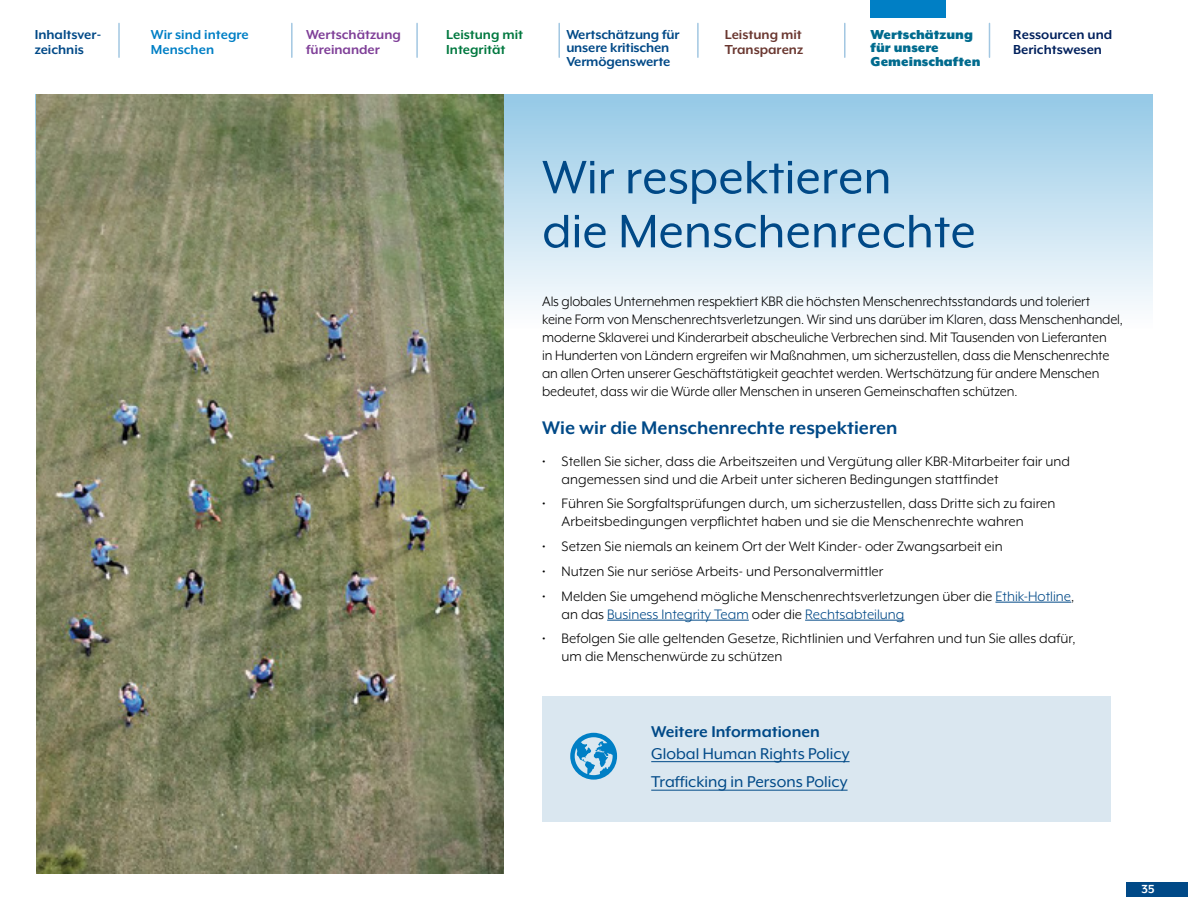
<style>
.page{position:relative;width:1188px;height:918px;background:#fff}
.page>*{position:absolute;margin:0;border:0;box-sizing:border-box;transform-origin:0 0}
.t1{font:54px/54px "Mr Eaves XL Mod OT";color:#004987}
.t2{font:700 21px "Mr Eaves XL Mod OT";color:#004987}
.t3{font:18px/28.5px "Mr Eaves XL Mod OT";color:#004987}
.t4{font:700 18px "Mr Eaves XL Mod OT";color:#004987}
.t5{font:15.75px/18px "Mr Eaves XL Mod OT";color:#000}
.t6{font:700 15px/13.5px "Mr Eaves XL Mod OT";letter-spacing:-.01em;color:#004987}
.t7{font:900 15px/13.5px "Mr Eaves XL Mod OT";color:#006b8e}
.t8{font:700 15px/15px "Mr Eaves XL Mod OT";color:#00205c}
.t9{font:700 15px/13.5px "Mr Eaves XL Mod OT";color:#006b8e}
.t10{font:700 15px/15px "Mr Eaves XL Mod OT";color:#7f3f98}
.t11{font:700 15px/15px "Mr Eaves XL Mod OT";color:#007fc5}
.t12{font:700 15px/15px "Mr Eaves XL Mod OT";color:#6a3730}
.t13{font:700 15px/15px "Mr Eaves XL Mod OT";color:#00783f}
.t14{font:700 13.5px "Mr Eaves XL Mod OT";color:#fff}
.s1{color:#004987}
</style>
<div class="page">
<hr style="left:118px;top:23px;width:2px;height:34px;background:#a2c7e2">
<hr style="left:291px;top:23px;width:2px;height:34px;background:#a2c7e2">
<hr style="left:416px;top:23px;width:2px;height:34px;background:#a2c7e2">
<hr style="left:558px;top:23px;width:2px;height:34px;background:#a2c7e2">
<hr style="left:697px;top:23px;width:2px;height:34px;background:#a2c7e2">
<hr style="left:844px;top:23px;width:2px;height:34px;background:#a2c7e2">
<hr style="left:989px;top:23px;width:1px;height:34px;background:#a2c7e2">
<svg style="left:35px;top:94px;width:1117px;height:354px"></svg>
<div style="left:870px;top:0;width:76px;height:17px;background:#007fc5"></div>
<hr style="left:995px;top:602px;width:76px;height:1px;background:#004987">
<hr style="left:607px;top:620px;width:142px;height:1px;background:#004987">
<hr style="left:805px;top:620px;width:99px;height:1px;background:#004987">
<img style="left:37px;top:94px;width:466px;height:780px">
<div style="left:542px;top:696px;width:568px;height:125px;background:#dae7f0"></div>
<hr style="left:651px;top:761px;width:199px;height:1px;background:#004987">
<hr style="left:651px;top:790px;width:197px;height:1px;background:#004987">
<svg style="left:570px;top:733px;width:47px;height:47px"></svg>
<div style="left:1126px;top:882px;width:62px;height:14px;background:#004987"></div>
<p class="t6" style="left:35px;top:27px;width:68px;line-height:15px">Inhaltsver&shy;zeichnis</p>
<p class="t11" style="left:151px;top:27px;width:99px">Wir sind integre<br>Menschen</p>
<p class="t10" style="left:306px;top:27px;width:96px">Wertschätzung füreinander</p>
<p class="t13" style="left:446px;top:27px;width:78px">Leistung mit<br>Integrität</p>
<p class="t6" style="left:566px;top:28px;width:115px">Wertschätzung für unsere kritischen<br>Vermögenswerte</p>
<p class="t12" style="left:725px;top:27px;width:80px">Leistung mit<br>Transparenz</p>
<p class="t9" style="left:891px;top:28px;width:76px">tschätzung unsere</p>
<p class="t7" style="left:871px;top:28px;width:111px">Wertschätzung für unsere<br>Gemeinschaften</p>
<p class="t9" style="left:911px;top:55px;width:64px">nschaften</p>
<p class="t8" style="left:1013px;top:27px;width:101px">Ressourcen und<br>Berichtswesen</p>
<h1 class="t1" style="left:542px;top:150px;width:435px">Wir respektieren<br>die Menschenrechte</h1>
<p class="t5" style="left:542px;top:292px;width:582px">Als globales Unternehmen respektiert KBR die höchsten Menschenrechtsstandards und toleriert keine Form von Menschenrechtsverletzungen. Wir sind uns darüber im Klaren, dass Menschenhandel, moderne Sklaverei und Kinderarbeit abscheuliche Verbrechen sind. Mit Tausenden von Lieferanten<br>in Hunderten von Ländern ergreifen wir Maßnahmen, um sicherzustellen, dass die Menschenrechte an allen Orten unserer Geschäftstätigkeit geachtet werden. Wertschätzung für andere Menschen bedeutet, dass wir die Würde aller Menschen in unseren Gemeinschaften schützen.</p>
<h2 class="t2" style="left:542px;top:416px;width:357px">Wie wir die Menschenrechte respektieren</h2>
<p class="t5" style="left:562px;top:452px;width:510px;text-indent:-19px">• Stellen Sie sicher, dass die Arbeitszeiten und Vergütung aller KBR-Mitarbeiter fair und angemessen sind und die Arbeit unter sicheren Bedingungen stattfindet</p>
<p class="t5" style="left:562px;top:495px;width:495px;text-indent:-19px">• Führen Sie Sorgfaltsprüfungen durch, um sicherzustellen, dass Dritte sich zu fairen<br>Arbeitsbedingungen verpflichtet haben und sie die Menschenrechte wahren</p>
<p class="t5" style="left:542px;top:537px;width:462px">• Setzen Sie niemals an keinem Ort der Welt Kinder- oder Zwangsarbeit ein</p>
<p class="t5" style="left:542px;top:562px;width:343px">• Nutzen Sie nur seriöse Arbeits- und Personalvermittler</p>
<p class="t5" style="left:562px;top:587px;width:514px;text-indent:-19px">• Melden Sie umgehend mögliche Menschenrechtsverletzungen über die <span class="s1">Ethik-Hotline</span>, an das <span class="s1">Business Integrity Team</span> oder die <span class="s1">Rechtsabteilung</span></p>
<p class="t5" style="left:562px;top:629px;width:515px;text-indent:-19px">• Befolgen Sie alle geltenden Gesetze, Richtlinien und Verfahren und tun Sie alles dafür, um die Menschenwürde zu schützen</p>
<p class="t4" style="left:651px;top:721px;width:170px">Weitere Informationen</p>
<p class="t3" style="left:651px;top:739px;width:200px">Global Human Rights Policy<br>Trafficking in Persons Policy</p>
<p class="t14" style="left:1142px;top:881px;width:15px">35</p>
</div>
